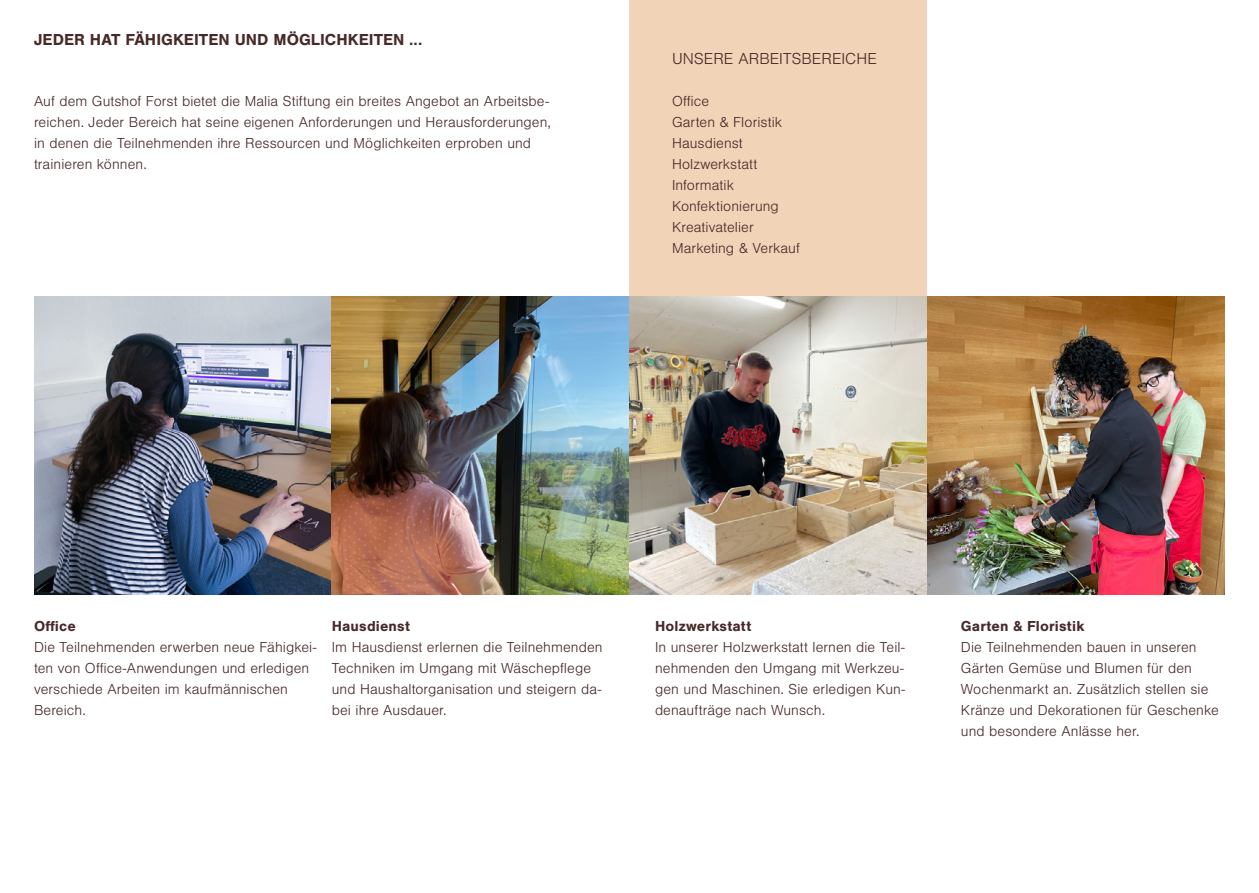
<style>
.page{position:relative;width:1259px;height:893px;background:#fff}
.page>*{position:absolute;margin:0;border:0;box-sizing:border-box;transform-origin:0 0}
.t1{font:700 16.5px "Nimbus San";color:#482929}
.t2{font:300 16.5px "Nimbus San";letter-spacing:.005em;color:#482929}
.t3{font:300 15px/21px "Nimbus San";letter-spacing:.005em;color:#482929}
.t4{font:700 15px "Nimbus San";letter-spacing:.01em;color:#482929}
</style>
<div class="page">
<img style="left:34px;top:296px;width:1191px;height:298px">
<div style="left:629px;top:0;width:298px;height:296px;background:#f1d3b8"></div>
<p class="t1" style="left:34px;top:30px;width:390px">JEDER HAT FÄHIGKEITEN UND MÖGLICHKEITEN ...</p>
<p class="t3" style="left:34px;top:90px;width:518px">Auf dem Gutshof Forst bietet die Malia Stiftung ein breites Angebot an Arbeitsbe&shy;reichen. Jeder Bereich hat seine eigenen Anforderungen und Herausforderungen, in denen die Teilnehmenden ihre Ressourcen und Möglichkeiten erproben und trainieren können.</p>
<p class="t2" style="left:672px;top:49px;width:206px">UNSERE ARBEITSBEREICHE</p>
<p class="t3" style="left:672px;top:90px;width:129px">Office<br>Garten &amp; Floristik<br>Hausdienst<br>Holzwerkstatt<br>Informatik<br>Konfektionierung<br>Kreativatelier<br>Marketing &amp; Verkauf</p>
<p class="t4" style="left:34px;top:617px;width:43px">Office</p>
<p class="t3" style="left:34px;top:636px;width:284px">Die Teilnehmenden erwerben neue Fähigkei&shy;ten von Office-Anwendungen und erledigen verschiede Arbeiten im kaufmännischen Bereich.</p>
<p class="t4" style="left:332px;top:617px;width:80px">Hausdienst</p>
<p class="t3" style="left:332px;top:636px;width:272px">Im Hausdienst erlernen die Teilnehmenden Techniken im Umgang mit Wäschepflege und Haushaltorganisation und steigern da&shy;bei ihre Ausdauer.</p>
<p class="t4" style="left:655px;top:617px;width:98px">Holzwerkstatt</p>
<p class="t3" style="left:655px;top:636px;width:252px;text-align:justify">In unserer Holzwerkstatt lernen die Teil&shy;nehmenden den Umgang mit Werkzeu&shy;gen und Maschinen. Sie erledigen Kun&shy;denaufträge nach Wunsch.</p>
<p class="t4" style="left:961px;top:617px;width:125px">Garten &amp; Floristik</p>
<p class="t3" style="left:961px;top:636px;width:259px">Die Teilnehmenden bauen in unseren Gärten Gemüse und Blumen für den Wochenmarkt an. Zusätzlich stellen sie Kränze und Dekorationen für Geschenke und besondere Anlässe her.</p>
</div>
